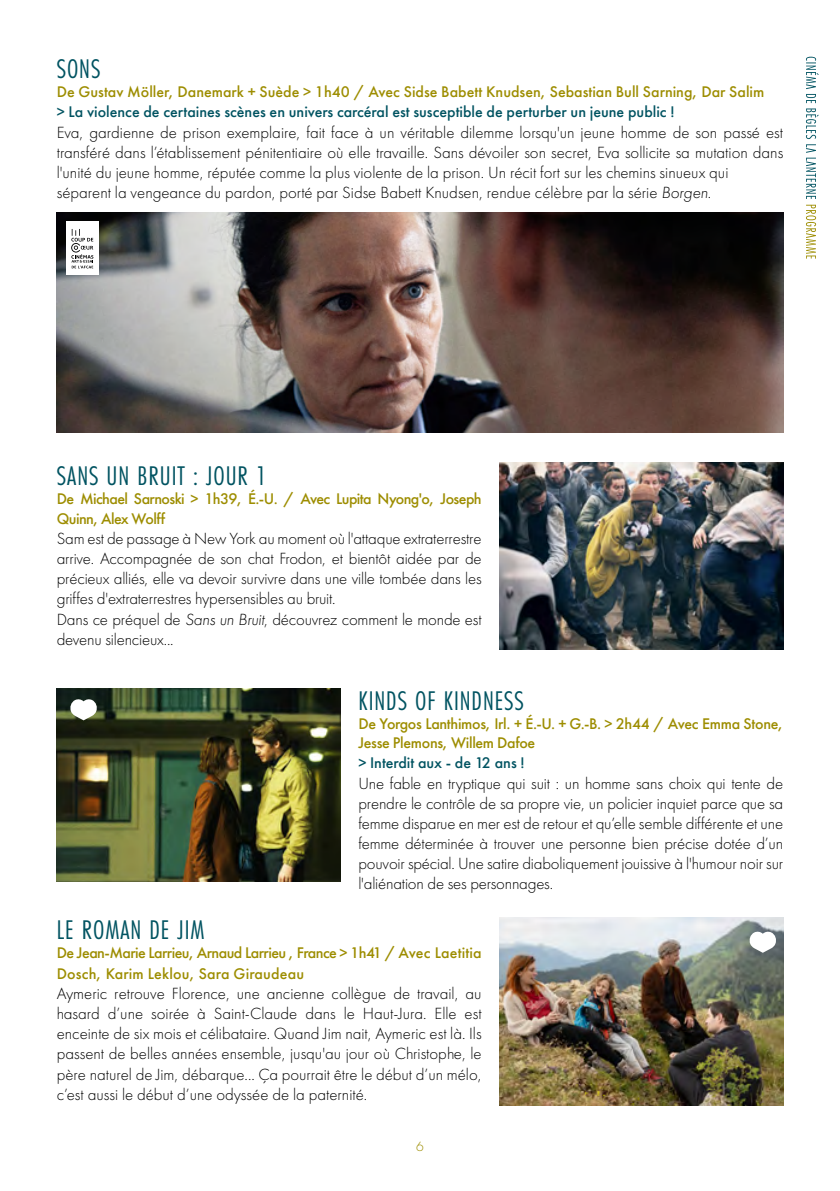
<style>
.page{position:relative;width:840px;height:1191px;background:#fff}
.page>*{position:absolute;margin:0;border:0;box-sizing:border-box;transform-origin:0 0}
.t1{font:28px "Futura PT Cond";letter-spacing:.035em;color:#005361}
.t2{font:300 16.8px/20.2px "Futura PT";color:#000}
.t3{font:500 16px/19.2px "Futura PT";letter-spacing:-.02em;color:#9d8d00}
.t4{font:500 16px "Futura PT";color:#005361}
.t5{font:500 16px "Futura PT";color:#9d8d00}
.t6{font:300 14px "Futura PT";color:#9d8d00}
.s1{font-style:italic}
</style>
<div class="page">
<svg style="left:806px;top:57px;width:12px;height:142px"></svg>
<svg style="left:806px;top:205px;width:9px;height:54px"></svg>
<img style="left:499px;top:918px;width:283px;height:187px">
<img style="left:499px;top:462px;width:283px;height:187px">
<img style="left:57px;top:213px;width:725px;height:219px">
<img style="left:57px;top:688px;width:283px;height:194px">
<div style="left:66px;top:221px;width:33px;height:54px;background:#fff"></div>
<svg style="left:71px;top:229px;width:23px;height:39px"></svg>
<svg style="left:69px;top:698px;width:29px;height:22px"></svg>
<svg style="left:748px;top:931px;width:28px;height:21px"></svg>
<h1 class="t1" style="left:57px;top:52px;width:45px">SONS</h1>
<p class="t5" style="left:57px;top:82px;width:708px">De Gustav Möller, Danemark + Suède &gt; 1h40 / Avec Sidse Babett Knudsen, Sebastian Bull Sarning, Dar Salim</p>
<p class="t4" style="left:57px;top:102px;width:618px">&gt; La violence de certaines scènes en univers carcéral est susceptible de perturber un jeune public !</p>
<p class="t2" style="left:57px;top:122px;width:727px">Eva, gardienne de prison exemplaire, fait face à un véritable dilemme lorsqu'un jeune homme de son passé est transféré dans l’établissement pénitentiaire où elle travaille. Sans dévoiler son secret, Eva sollicite sa mutation dans l'unité du jeune homme, réputée comme la plus violente de la prison. Un récit fort sur les chemins sinueux qui séparent la vengeance du pardon, porté par Sidse Babett Knudsen, rendue célèbre par la série <span class="s1">Borgen</span>.</p>
<h1 class="t1" style="left:57px;top:460px;width:211px">SANS UN BRUIT : JOUR 1</h1>
<p class="t3" style="left:57px;top:489px;width:426px">De Michael Sarnoski &gt; 1h39, É.-U. / Avec Lupita Nyong'o, Joseph<br>Quinn, Alex Wolff</p>
<p class="t2" style="left:57px;top:528px;width:426px">Sam est de passage à New York au moment où l'attaque extraterrestre arrive. Accompagnée de son chat Frodon, et bientôt aidée par de précieux alliés, elle va devoir survivre dans une ville tombée dans les griffes d'extraterrestres hypersensibles au bruit.<br>Dans ce préquel de <span class="s1">Sans un Bruit</span>, découvrez comment le monde est devenu silencieux...</p>
<h1 class="t1" style="left:358px;top:684px;width:166px">KINDS OF KINDNESS</h1>
<p class="t3" style="left:358px;top:714px;width:426px">De Yorgos Lanthimos, Irl. + É.-U. + G.-B. &gt; 2h44 / Avec Emma Stone,<br>Jesse Plemons, Willem Dafoe</p>
<p class="t4" style="left:358px;top:753px;width:168px">&gt; Interdit aux - de 12 ans !</p>
<p class="t2" style="left:358px;top:773px;width:426px;text-align:justify">Une fable en tryptique qui suit : un homme sans choix qui tente de prendre le contrôle de sa propre vie, un policier inquiet parce que sa femme disparue en mer est de retour et qu’elle semble différente et une femme déterminée à trouver une personne bien précise dotée d’un pouvoir spécial. Une satire diaboliquement jouissive à l'humour noir sur l'aliénation de ses personnages.</p>
<h1 class="t1" style="left:57px;top:913px;width:149px">LE ROMAN DE JIM</h1>
<p class="t3" style="left:57px;top:943px;width:426px;line-height:20.2px">De Jean-Marie Larrieu, Arnaud Larrieu , France &gt; 1h41 / Avec Laetitia<br>Dosch, Karim Leklou, Sara Giraudeau</p>
<p class="t2" style="left:57px;top:983px;width:426px;text-align:justify">Aymeric retrouve Florence, une ancienne collègue de travail, au hasard d’une soirée à Saint-Claude dans le Haut-Jura. Elle est enceinte de six mois et célibataire. Quand Jim nait, Aymeric est là. Ils passent de belles années ensemble, jusqu'au jour où Christophe, le père naturel de Jim, débarque... Ça pourrait être le début d’un mélo, c’est aussi le début d’une odyssée de la paternité.</p>
<p class="t6" style="left:416px;top:1138px;width:9px">6</p>
</div>
